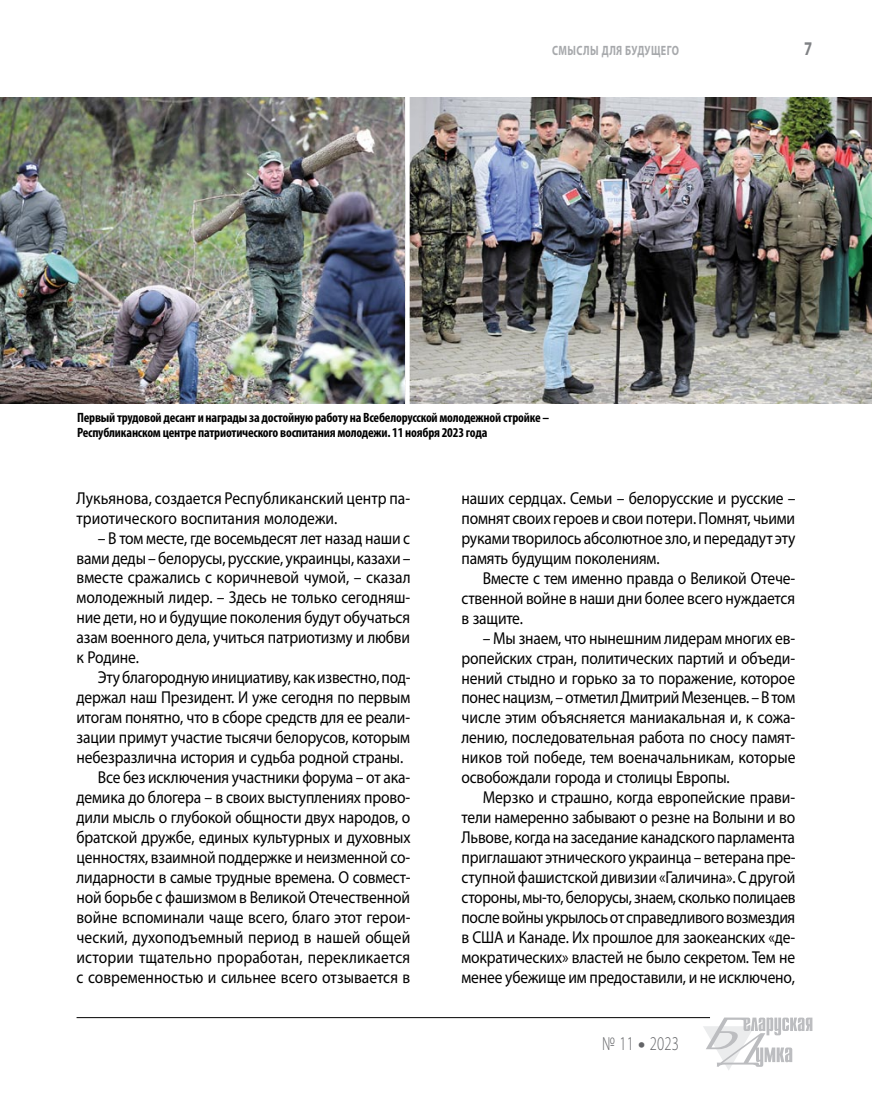
<style>
.page{position:relative;width:872px;height:1106px;background:#fff}
.page>*{position:absolute;margin:0;border:0;box-sizing:border-box;transform-origin:0 0}
.t1{font:300 19.5px "Myriad Pro";letter-spacing:.02em;color:#636467;scale:.75 1}
.t2{font:700 19.5px "Myriad Pro";color:#808285;scale:.75 1}
.t3{font:17.25px/20px "Myriad Pro";letter-spacing:-.01em;color:#000;text-align:justify;scale:.9 1}
.t4{font:17.25px "Myriad Pro";letter-spacing:.01em;color:#000;scale:.9 1}
.t5{font:700 condensed 13.5px/15px "Myriad Pro";letter-spacing:-.015em;color:#000}
.t6{font:700 13.5px "Myriad Pro";letter-spacing:.04em;color:#a7a9ac;scale:.75 1}
.s1{font-weight:900}
</style>
<div class="page">
<hr style="left:77px;top:1017px;width:633px;height:1px;background:#000">
<svg style="left:703px;top:1017px;width:109px;height:53px"></svg>
<img style="left:0;top:97px;width:405px;height:307px">
<img style="left:409px;top:97px;width:463px;height:307px">
<p class="t6" style="left:552px;top:42px;width:170px">Смыслы для будущего</p>
<p class="t2" style="left:804px;top:36px;width:12px">7</p>
<p class="t5" style="left:77px;top:410px;width:473px">Первый трудовой десант и награды за достойную работу на Всебелорусской молодежной стройке –<br>Республиканском центре патриотического воспитания молодежи. 11 ноября 2023 года</p>
<p class="t3" style="left:77px;top:487px;width:372px">Лукьянова, создается Республиканский центр па&shy;триотического воспитания молодежи.</p>
<p class="t3" style="left:77px;top:527px;width:373px;text-indent:21px">– В том месте, где восемьдесят лет назад наши с вами деды – белорусы, русские, украинцы, казахи – вместе сражались с коричневой чумой, – сказал молодежный лидер. – Здесь не только сегодняш&shy;ние дети, но и будущие поколения будут обучаться азам военного дела, учиться патриотизму и любви к Родине.</p>
<p class="t3" style="left:98px;top:667px;width:349px">Эту благородную инициативу, как известно, под-</p>
<p class="t3" style="left:77px;top:687px;width:372px">держал наш Президент. И уже сегодня по первым</p>
<p class="t3" style="left:77px;top:707px;width:372px">итогам понятно, что в сборе средств для ее реали-</p>
<p class="t3" style="left:77px;top:727px;width:372px">зации примут участие тысячи белорусов, которым</p>
<p class="t3" style="left:77px;top:747px;width:364px">небезразлична история и судьба родной страны.</p>
<p class="t3" style="left:98px;top:767px;width:348px">Все без исключения участники форума – от ака-</p>
<p class="t3" style="left:77px;top:787px;width:372px">демика до блогера – в своих выступлениях прово-</p>
<p class="t3" style="left:77px;top:807px;width:372px">дили мысль о глубокой общности двух народов, о</p>
<p class="t3" style="left:77px;top:827px;width:372px">братской дружбе, единых культурных и духовных</p>
<p class="t3" style="left:77px;top:847px;width:372px">ценностях, взаимной поддержке и неизменной со-</p>
<p class="t3" style="left:77px;top:867px;width:372px">лидарности в самые трудные времена. О совмест-</p>
<p class="t3" style="left:77px;top:887px;width:372px">ной борьбе с фашизмом в Великой Отечественной</p>
<p class="t3" style="left:77px;top:906px;width:373px">войне вспоминали чаще всего, благо этот герои-</p>
<p class="t3" style="left:77px;top:926px;width:372px">ческий, духоподъемный период в нашей общей</p>
<p class="t4" style="left:77px;top:946px;width:372px">истории тщательно проработан, перекликается</p>
<p class="t3" style="left:77px;top:966px;width:372px">с современностью и сильнее всего отзывается в</p>
<p class="t3" style="left:461px;top:488px;width:373px">наших сердцах. Семьи – белорусские и русские – помнят своих героев и свои потери. Помнят, чьими руками творилось абсолютное зло, и передадут эту память будущим поколениям.</p>
<p class="t3" style="left:461px;top:567px;width:372px;text-indent:21px">Вместе с тем именно правда о Великой Отече&shy;ственной войне в наши дни более всего нуждается в защите.</p>
<p class="t3" style="left:461px;top:627px;width:372px;text-indent:21px">– Мы знаем, что нынешним лидерам многих ев&shy;ропейских стран, политических партий и объеди&shy;нений стыдно и горько за то поражение, которое понес нацизм, – отметил Дмитрий Мезенцев. – В том числе этим объясняется маниакальная и, к сожа&shy;лению, последовательная работа по сносу памят&shy;ников той победе, тем военачальникам, которые освобождали города и столицы Европы.</p>
<p class="t3" style="left:461px;top:787px;width:373px;text-indent:21px">Мерзко и страшно, когда европейские прави&shy;тели намеренно забывают о резне на Волыни и во Львове, когда на заседание канадского парламента приглашают этнического украинца – ветерана пре&shy;ступной фашистской дивизии «Галичина». С другой стороны, мы-то, белорусы, знаем, сколько полицаев после войны укрылось от справедливого возмездия в США и Канаде. Их прошлое для заокеанских «де&shy;мократических» властей не было секретом. Тем не менее убежище им предоставили, и не исключено,</p>
<p class="t1" style="left:602px;top:1032px;width:104px">№ 11 <span class="s1">•</span> 2023</p>
</div>
